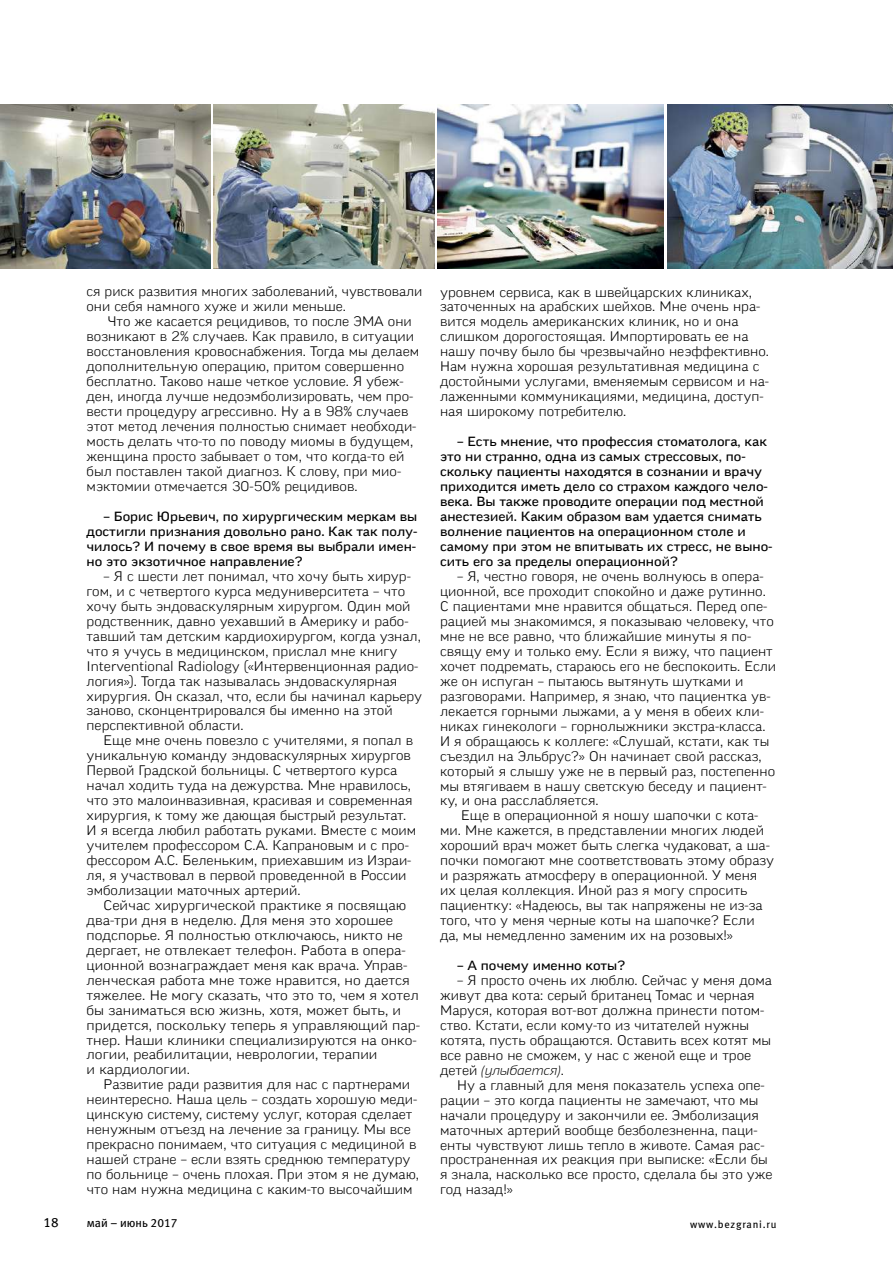
<style>
.page{position:relative;width:893px;height:1263px;background:#fff}
.page>*{position:absolute;margin:0;border:0;box-sizing:border-box;transform-origin:0 0}
.t1{font:300 expanded 13.5px/15px "Good Cyr";color:#000}
.t2{font:italic 300 13.5px "Sansation";color:#000}
.t3{font:13.5px "Meta Book LFC";color:#000}
.t4{font:expanded 12.9px/15px "Good Cyr";color:#000;text-align:justify;scale:1.04 1}
.t5{font:12px "Meta Book LFC";color:#000}
.t6{font:10.5px "Meta Book LFC";letter-spacing:.075em;color:#000}
.s1{font-family:"Good Cyr";font-style:normal;font-stretch:expanded}
</style>
<div class="page">
<img style="left:668px;top:104px;width:225px;height:164px">
<img style="left:214px;top:104px;width:221px;height:164px">
<img style="left:438px;top:104px;width:225px;height:164px">
<img style="left:0;top:104px;width:210px;height:164px">
<p class="t1" style="left:87px;top:285px;width:337px">ся риск развития многих заболеваний, чувствовали они себя намного хуже и жили меньше.</p>
<p class="t1" style="left:87px;top:314px;width:334px;text-indent:21px">Что же касается рецидивов, то после ЭМА они возникают в 2% случаев. Как правило, в ситуации восстановления кровоснабжения. Тогда мы делаем дополнительную операцию, притом совершенно бесплатно. Таково наше четкое условие. Я убеж&shy;ден, иногда лучше недоэмболизировать, чем про&shy;вести процедуру агрессивно. Ну а в 98% случаев этот метод лечения полностью снимает необходи&shy;мость делать что-то по поводу миомы в будущем, женщина просто забывает о том, что когда-то ей был поставлен такой диагноз. К слову, при мио&shy;мэктомии отмечается 30-50% рецидивов.</p>
<p class="t4" style="left:87px;top:509px;width:320px;text-indent:17px">– Борис Юрьевич, по хирургическим меркам вы достигли признания довольно рано. Как так полу&shy;чилось? И почему в свое время вы выбрали имен&shy;но это экзотичное направление?</p>
<p class="t1" style="left:87px;top:569px;width:337px;text-indent:17px">– Я с шести лет понимал, что хочу быть хирур&shy;гом, и с четвертого курса медуниверситета – что хочу быть эндоваскулярным хирургом. Один мой родственник, давно уехавший в Америку и рабо&shy;тавший там детским кардиохирургом, когда узнал, что я учусь в медицинском, прислал мне книгу Interventional Radiology («Интервенционная радио&shy;логия»). Тогда так называлась эндоваскулярная хирургия. Он сказал, что, если бы начинал карьеру заново, сконцентрировался бы именно на этой перспективной области.</p>
<p class="t1" style="left:87px;top:733px;width:331px;text-indent:17px">Еще мне очень повезло с учителями, я попал в уникальную команду эндоваскулярных хирургов Первой Градской больницы. С четвертого курса начал ходить туда на дежурства. Мне нравилось, что это малоинвазивная, красивая и современная хирургия, к тому же дающая быстрый результат.<br>И я всегда любил работать руками. Вместе с моим учителем профессором С.А. Капрановым и с про&shy;фессором А.С. Беленьким, приехавшим из Израи&shy;ля, я участвовал в первой проведенной в России эмболизации маточных артерий.</p>
<p class="t1" style="left:87px;top:898px;width:335px;text-indent:17px">Сейчас хирургической практике я посвящаю два-три дня в неделю. Для меня это хорошее подспорье. Я полностью отключаюсь, никто не дергает, не отвлекает телефон. Работа в опера&shy;ционной вознаграждает меня как врача. Управ&shy;ленческая работа мне тоже нравится, но дается тяжелее. Не могу сказать, что это то, чем я хотел бы заниматься всю жизнь, хотя, может быть, и придется, поскольку теперь я управляющий пар&shy;тнер. Наши клиники специализируются на онко&shy;логии, реабилитации, неврологии, терапии<br>и кардиологии.</p>
<p class="t1" style="left:87px;top:1077px;width:334px;text-indent:17px">Развитие ради развития для нас с партнерами неинтересно. Наша цель – создать хорошую меди&shy;цинскую систему, систему услуг, которая сделает ненужным отъезд на лечение за границу. Мы все прекрасно понимаем, что ситуация с медициной в нашей стране – если взять среднюю температуру по больнице – очень плохая. При этом я не думаю, что нам нужна медицина с каким-то высочайшим</p>
<p class="t1" style="left:440px;top:285px;width:331px">уровнем сервиса, как в швейцарских клиниках, заточенных на арабских шейхов. Мне очень нра&shy;вится модель американских клиник, но и она слишком дорогостоящая. Импортировать ее на нашу почву было бы чрезвычайно неэффективно.<br>Нам нужна хорошая результативная медицина с достойными услугами, вменяемым сервисом и на&shy;лаженными коммуникациями, медицина, доступ&shy;ная широкому потребителю.</p>
<p class="t4" style="left:440px;top:434px;width:321px;text-align:left;text-indent:17px">– Есть мнение, что профессия стоматолога, как это ни странно, одна из самых стрессовых, по&shy;скольку пациенты находятся в сознании и врачу приходится иметь дело со страхом каждого чело&shy;века. Вы также проводите операции под местной анестезией. Каким образом вам удается снимать волнение пациентов на операционном столе и самому при этом не впитывать их стресс, не выно&shy;сить его за пределы операционной?</p>
<p class="t1" style="left:440px;top:569px;width:338px;text-indent:17px">– Я, честно говоря, не очень волнуюсь в опера&shy;ционной, все проходит спокойно и даже рутинно.<br>С пациентами мне нравится общаться. Перед опе&shy;рацией мы знакомимся, я показываю человеку, что мне не все равно, что ближайшие минуты я по&shy;свящу ему и только ему. Если я вижу, что пациент хочет подремать, стараюсь его не беспокоить. Если же он испуган – пытаюсь вытянуть шутками и разговорами. Например, я знаю, что пациентка ув&shy;лекается горными лыжами, а у меня в обеих кли&shy;никах гинекологи – горнолыжники экстра-класса.<br>И я обращаюсь к коллеге: «Слушай, кстати, как ты съездил на Эльбрус?» Он начинает свой рассказ, который я слышу уже не в первый раз, постепенно мы втягиваем в нашу светскую беседу и пациент&shy;ку, и она расслабляется.</p>
<p class="t1" style="left:440px;top:808px;width:336px;text-indent:21px">Еще в операционной я ношу шапочки с кота&shy;ми. Мне кажется, в представлении многих людей хороший врач может быть слегка чудаковат, а ша&shy;почки помогают мне соответствовать этому образу и разряжать атмосферу в операционной. У меня их целая коллекция. Иной раз я могу спросить пациентку: «Надеюсь, вы так напряжены не из-за того, что у меня черные коты на шапочке? Если да, мы немедленно заменим их на розовых!»</p>
<p class="t4" style="left:457px;top:958px;width:163px">– А почему именно коты?</p>
<p class="t1" style="left:440px;top:973px;width:333px;text-indent:17px">– Я просто очень их люблю. Сейчас у меня дома живут два кота: серый британец Томас и черная Маруся, которая вот-вот должна принести потом&shy;ство. Кстати, если кому-то из читателей нужны котята, пусть обращаются. Оставить всех котят мы все равно не сможем, у нас с женой еще и трое</p>
<p class="t2" style="left:440px;top:1062px;width:125px"><span class="s1">детей</span> (улыбается)<span class="s1">.</span></p>
<p class="t1" style="left:440px;top:1078px;width:334px;text-indent:17px">Ну а главный для меня показатель успеха опе&shy;рации – это когда пациенты не замечают, что мы начали процедуру и закончили ее. Эмболизация маточных артерий вообще безболезненна, паци&shy;енты чувствуют лишь тепло в животе. Самая рас&shy;пространенная их реакция при выписке: «Если бы я знала, насколько все просто, сделала бы это уже год назад!»</p>
<p class="t3" style="left:43px;top:1215px;width:17px">18</p>
<p class="t5" style="left:87px;top:1216px;width:92px">май – июнь 2017</p>
<p class="t6" style="left:690px;top:1218px;width:88px">www.bezgrani.ru</p>
</div>
